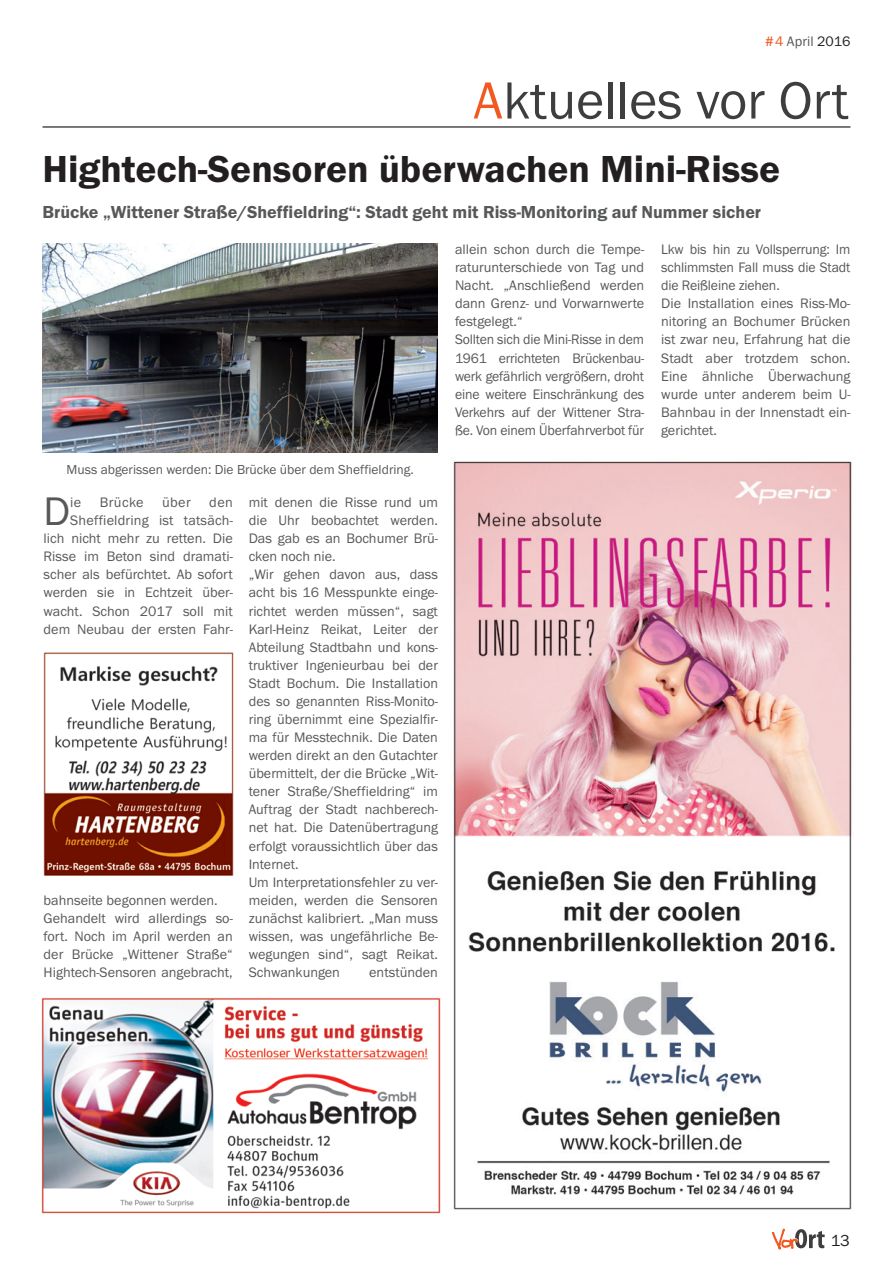
<style>
.page{position:relative;width:893px;height:1263px;background:#fff}
.page>*{position:absolute;margin:0;border:0;box-sizing:border-box;transform-origin:0 0}
.t1{font:54px "Franklin Goth EF";color:#3e3e3f}
.t2{font:41.4px "Franklin Goth EF";color:#57585a}
.t3{font:600 39px "Franklin Goth EF";color:#231f20}
.t4{font:600 18px "Franklin Goth EF";color:#57585a}
.t5{font:16.5px "Franklin Goth EF";color:#231f20}
.t6{font:14.25px/18px "Franklin Goth EF";color:#57585a}
.t7{font:13.5px "Franklin Goth EF";color:#57585a}
.s1{color:#f15921}
.s2{color:#231f20}
</style>
<div class="page">
<svg style="left:772px;top:1228px;width:53px;height:21px"></svg>
<hr style="left:43px;top:126px;width:807px;height:2px;background:#231f20">
<img style="left:43px;top:243px;width:395px;height:210px">
<img style="left:453px;top:461px;width:399px;height:749px">
<img style="left:41px;top:997px;width:400px;height:217px">
<img style="left:43px;top:652px;width:191px;height:224px">
<p class="t6" style="left:765px;top:32px;width:87px"><span class="s1">#4</span> April <span class="s2">2016</span></p>
<h1 class="t1" style="left:474px;top:71px;width:377px"><span class="s1">A</span>ktuelles vor Ort</h1>
<h3 class="t3" style="left:43px;top:147px;width:739px">Hightech-Sensoren überwachen Mini-Risse</h3>
<p class="t4" style="left:43px;top:202px;width:720px">Brücke „Wittener Straße/Sheffieldring“: Stadt geht mit Riss-Monitoring auf Nummer sicher</p>
<p class="t6" style="left:455px;top:241px;width:191px">allein schon durch die Tempe&shy;raturunterschiede von Tag und<br>Nacht. „Anschließend werden dann Grenz- und Vorwarnwerte festgelegt.“<br>Sollten sich die Mini-Risse in dem<br>1961 errichteten Brückenbau&shy;werk gefährlich vergrößern, droht eine weitere Einschränkung des<br>Verkehrs auf der Wittener Stra&shy;ße. Von einem Überfahrverbot für</p>
<p class="t6" style="left:661px;top:241px;width:191px">Lkw bis hin zu Vollsperrung: Im schlimmsten Fall muss die Stadt die Reißleine ziehen.<br>Die Installation eines Riss-Mo&shy;nitoring an Bochumer Brücken ist zwar neu, Erfahrung hat die<br>Stadt aber trotzdem schon.<br>Eine ähnliche Überwachung wurde unter anderem beim U-<br>Bahnbau in der Innenstadt ein&shy;gerichtet.</p>
<p class="t7" style="left:67px;top:462px;width:349px">Muss abgerissen werden: Die Brücke über dem Sheffieldring.</p>
<h2 class="t2" style="left:44px;top:489px;width:28px">D</h2>
<p class="t6" style="left:70px;top:494px;width:13px">ie</p>
<p class="t6" style="left:100px;top:494px;width:45px">Brücke</p>
<p class="t6" style="left:162px;top:494px;width:30px">über</p>
<p class="t6" style="left:44px;top:494px;width:191px;text-align:right">den<br>Sheffieldring ist tatsäch-<br>lich nicht mehr zu retten. Die<br>Risse im Beton sind dramati&shy;scher als befürchtet. Ab sofort werden sie in Echtzeit über&shy;wacht. Schon 2017 soll mit dem Neubau der ersten Fahr-</p>
<p class="t6" style="left:44px;top:891px;width:191px">bahnseite begonnen werden.<br>Gehandelt wird allerdings so&shy;fort. Noch im April werden an der Brücke „Wittener Straße“<br>Hightech-Sensoren angebracht,</p>
<p class="t6" style="left:249px;top:494px;width:191px">mit denen die Risse rund um die Uhr beobachtet werden.<br>Das gab es an Bochumer Brü&shy;cken noch nie.<br>„Wir gehen davon aus, dass acht bis 16 Messpunkte einge&shy;richtet werden müssen“, sagt<br>Karl-Heinz Reikat, Leiter der<br>Abteilung Stadtbahn und kons&shy;truktiver Ingenieurbau bei der<br>Stadt Bochum. Die Installation des so genannten Riss-Monito&shy;ring übernimmt eine Spezialfir&shy;ma für Messtechnik. Die Daten werden direkt an den Gutachter übermittelt, der die Brücke „Wit&shy;tener Straße/Sheffieldring“ im<br>Auftrag der Stadt nachberech&shy;net hat. Die Datenübertragung erfolgt voraussichtlich über das<br>Internet.<br>Um Interpretationsfehler zu ver&shy;meiden, werden die Sensoren zunächst kalibriert. „Man muss wissen, was ungefährliche Be&shy;wegungen sind“, sagt Reikat.<br>Schwankungen</p>
<p class="t6" style="left:369px;top:963px;width:70px">entstünden</p>
<p class="t5" style="left:831px;top:1232px;width:21px">13</p>
</div>
